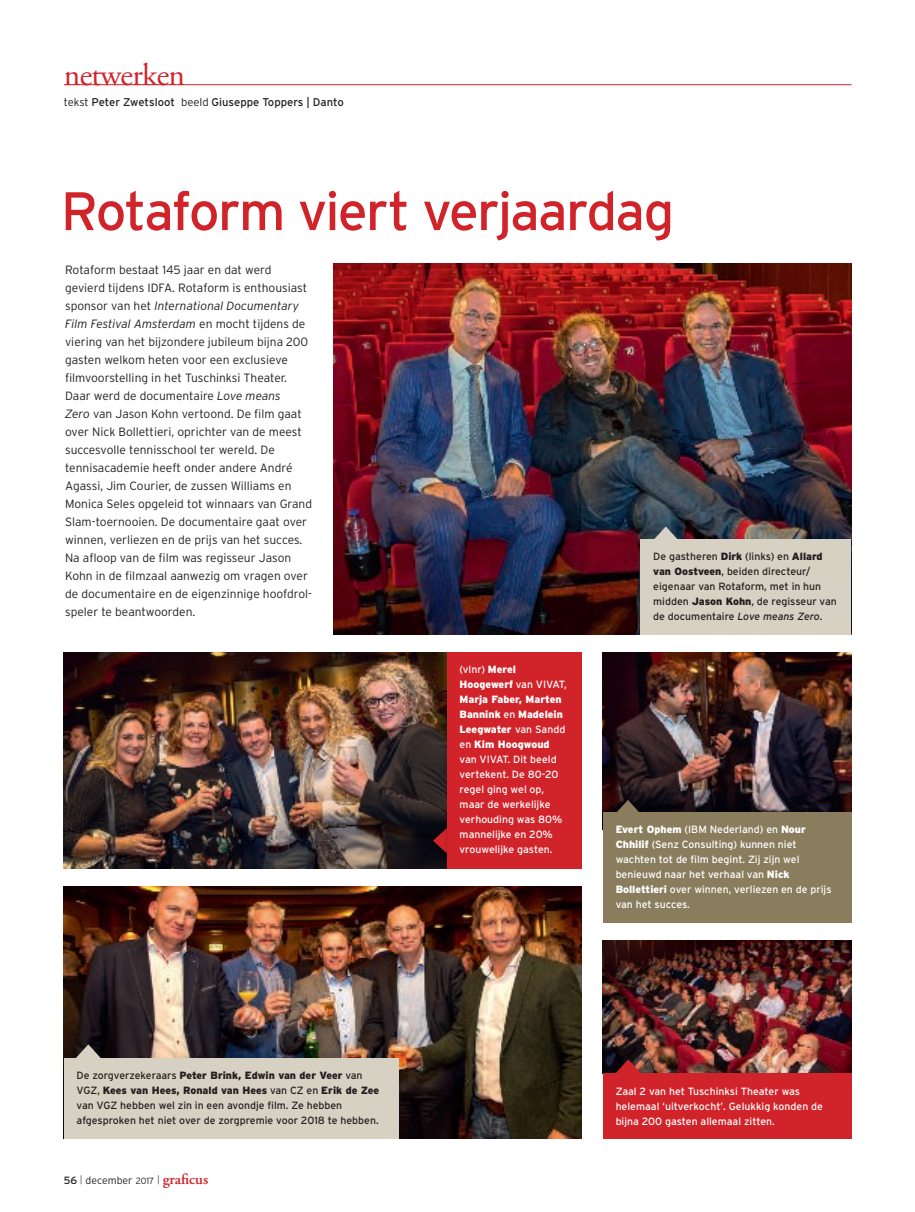
<style>
.page{position:relative;width:915px;height:1212px;background:#fff}
.page>*{position:absolute;margin:0;border:0;box-sizing:border-box;transform-origin:0 0}
.t1{font:54px "Interstate";letter-spacing:-.035em;color:#d1232a}
.t2{font:31.5px "Adobe Garamond Pro";letter-spacing:-.02em;color:#d1232a}
.t3{font:300 12px/18px "Interstate";color:#231f20}
.t4{font:11.25px "Interstate";color:#231f20}
.t5{font:10.5px/15px "Interstate";color:#fff}
.t6{font:10.5px/15px "Interstate";color:#231f20}
.t7{font:300 10.5px "Interstate";color:#231f20}
.s1{font-weight:300}
.s2{font-style:italic}
.s3{font-weight:900}
.s4{font-weight:400}
.s5{font-family:"Adobe Garamond Pro";font-weight:400;font-size:9px}
.s6{font-size:9px}
.s7{font-family:"Adobe Garamond Pro";font-weight:600;font-size:15px;color:#d1232a}
</style>
<div class="page">
<hr style="left:64px;top:84px;width:787px;height:1px;background:#d1232a">
<img style="left:333px;top:263px;width:517px;height:371px">
<img style="left:602px;top:940px;width:248px;height:133px">
<img style="left:64px;top:652px;width:382px;height:216px">
<img style="left:64px;top:886px;width:517px;height:252px">
<img style="left:602px;top:652px;width:248px;height:160px">
<svg style="left:615px;top:1059px;width:25px;height:14px"></svg>
<div style="left:640px;top:539px;width:210px;height:95px;background:#d7d1c3"></div>
<div style="left:602px;top:812px;width:248px;height:110px;background:#8a7d5e"></div>
<div style="left:64px;top:1057px;width:334px;height:81px;background:#d7d1c3"></div>
<div style="left:446px;top:652px;width:135px;height:216px;background:#d1232a"></div>
<div style="left:602px;top:1073px;width:248px;height:65px;background:#d1232a"></div>
<svg style="left:76px;top:1044px;width:25px;height:14px"></svg>
<svg style="left:653px;top:526px;width:25px;height:13px"></svg>
<svg style="left:615px;top:800px;width:25px;height:12px"></svg>
<svg style="left:433px;top:828px;width:13px;height:25px"></svg>
<h2 class="t2" style="left:64px;top:56px;width:123px">netwerken</h2>
<p class="t4" style="left:64px;top:96px;width:281px"><span class="s1">tekst</span> Peter Zwetsloot <span class="s1">beeld</span> Giuseppe Toppers | Danto</p>
<h1 class="t1" style="left:61px;top:181px;width:614px">Rotaform viert verjaardag</h1>
<p class="t3" style="left:65px;top:261px;width:248px">Rotaform bestaat 145 jaar en dat werd gevierd tijdens IDFA. Rotaform is enthousiast sponsor van het <span class="s2">International Documentary Film Festival Amsterdam</span> en mocht tijdens de viering van het bijzondere jubileum bijna 200 gasten welkom heten voor een exclusieve filmvoorstelling in het Tuschinksi Theater.<br>Daar werd de documentaire <span class="s2">Love means<br>Zero</span> van Jason Kohn vertoond. De film gaat over Nick Bollettieri, oprichter van de meest succesvolle tennisschool ter wereld. De tennisacademie heeft onder andere André Agassi, Jim Courier, de zussen Williams en Monica Seles opgeleid tot winnaars van Grand Slam-toernooien. De documentaire gaat over winnen, verliezen en de prijs van het succes.<br>Na afloop van de film was regisseur Jason Kohn in de filmzaal aanwezig om vragen over de documentaire en de eigenzinnige hoofdrol&shy;speler te beantwoorden.</p>
<p class="t6" style="left:653px;top:549px;width:185px">De gastheren <span class="s3">Dirk</span> (links) en <span class="s3">Allard van Oostveen</span>, beiden directeur/ eigenaar van Rotaform, met in hun midden <span class="s3">Jason Kohn</span>, de regisseur van de documentaire <span class="s2">Love means Zero</span>.</p>
<p class="t6" style="left:77px;top:1067px;width:304px">De zorgverzekeraars <span class="s3">Peter Brink, Edwin van der Veer</span> van VGZ, <span class="s3">Kees van Hees, Ronald van Hees</span> van CZ en <span class="s3">Erik de Zee </span>van VGZ hebben wel zin in een avondje film. Ze hebben afgesproken het niet over de zorgpremie voor 2018 te hebben.</p>
<p class="t7" style="left:64px;top:1174px;width:146px"><span class="s4">56</span> <span class="s5">|</span> december <span class="s6">2017</span> <span class="s5">|</span> <span class="s7">graficus</span></p>
<p class="t5" style="left:459px;top:662px;width:109px">(vlnr) <span class="s3">Merel<br>Hoogewerf</span> van VIVAT,<br><span class="s3">Marja Faber, Marten<br>Bannink</span> en <span class="s3">Madelein<br>Leegwater</span> van Sandd en <span class="s3">Kim Hoogwoud </span>van VIVAT. Dit beeld vertekent. De 80-20 regel ging wel op, maar de werkelijke verhouding was 80% mannelijke en 20% vrouwelijke gasten.</p>
<p class="t5" style="left:615px;top:822px;width:217px"><span class="s3">Evert Ophem</span> (IBM Nederland) en <span class="s3">Nour Chhilif</span> (Senz Consulting) kunnen niet wachten tot de film begint. Zij zijn wel benieuwd naar het verhaal van <span class="s3">Nick Bollettieri</span> over winnen, verliezen en de prijs van het succes.</p>
<p class="t5" style="left:615px;top:1083px;width:209px">Zaal 2 van het Tuschinksi Theater was helemaal ‘uitverkocht’. Gelukkig konden de bijna 200 gasten allemaal zitten.</p>
</div>
